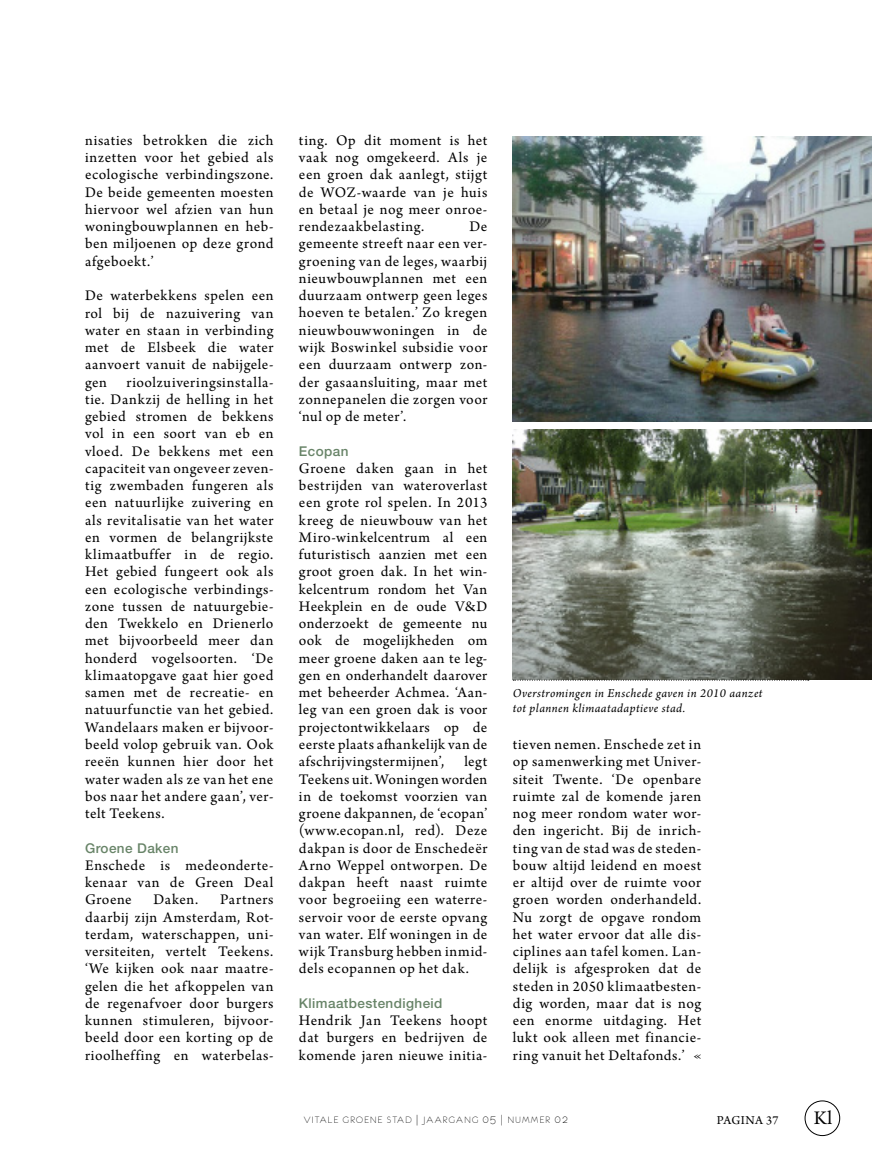
<style>
.page{position:relative;width:872px;height:1170px;background:#fff}
.page>*{position:absolute;margin:0;border:0;box-sizing:border-box;transform-origin:0 0}
.t1{font:20.25px "Arno Pro";color:#000}
.t2{font:15.45px/17.2px "Arno Pro";letter-spacing:.03em;color:#000;text-align:justify}
.t3{font:500 13.5px "Helvetica Neue LT";letter-spacing:.03em;color:#688468}
.t4{font:13.5px "Arno Pro";color:#000}
.t5{font:italic 12.75px/15.3px "Arno Pro";letter-spacing:.035em;color:#000}
.t6{font:12.75px "Arno Pro";letter-spacing:.025em;color:#000}
.t7{font:10.5px "Eurofurencelight";letter-spacing:.12em;color:#000}
.s1{font-size:13.5px}
.s2{font-size:12.75px}
</style>
<div class="page">
<div style="left:804px;top:1100px;width:36px;height:35px;border:1px solid #000;border-radius:50%"></div>
<img style="left:513px;top:136px;width:359px;height:285px">
<img style="left:513px;top:430px;width:359px;height:250px">
<svg style="left:513px;top:679px;width:295px;height:1px"></svg>
<p class="t2" style="left:85px;top:132px;width:190px">nisaties betrokken die zich inzetten voor het gebied als ecologische verbindingszone.<br>De beide gemeenten moesten hiervoor wel afzien van hun woningbouwplannen en heb&shy;ben miljoenen op deze grond afgeboekt.’</p>
<p class="t2" style="left:85px;top:288px;width:190px">De waterbekkens spelen een rol bij de nazuivering van water en staan in verbinding met de Elsbeek die water aanvoert vanuit de nabijgele&shy;gen</p>
<p class="t2" style="left:85px;top:374px;width:190px;text-indent:41px">rioolzuiveringsinstalla&shy;tie. Dankzij de helling in het gebied stromen de bekkens vol in een soort van eb en vloed. De bekkens met een capaciteit van ongeveer zeven&shy;tig zwembaden fungeren als een natuurlijke zuivering en als revitalisatie van het water en vormen de belangrijkste klimaatbuffer in de regio.<br>Het gebied fungeert ook als een ecologische verbindings&shy;zone tussen de natuurgebie&shy;den Twekkelo en Drienerlo met bijvoorbeeld meer dan honderd vogelsoorten. ‘De klimaatopgave gaat hier goed samen met de recreatie- en natuurfunctie van het gebied.<br>Wandelaars maken er bijvoor&shy;beeld volop gebruik van. Ook reeën kunnen hier door het water waden als ze van het ene bos naar het andere gaan’, ver&shy;telt Teekens.</p>
<p class="t3" style="left:85px;top:839px;width:95px">Groene Daken</p>
<p class="t2" style="left:85px;top:857px;width:190px">Enschede is medeonderte&shy;kenaar van de Green Deal Groene</p>
<p class="t2" style="left:153px;top:891px;width:46px">Daken.</p>
<p class="t2" style="left:85px;top:891px;width:190px;text-indent:135px">Partners daarbij zijn Amsterdam, Rot&shy;terdam, waterschappen, uni&shy;versiteiten, vertelt Teekens. ‘We kijken ook naar maatre&shy;gelen die het afkoppelen van de regenafvoer door burgers kunnen stimuleren, bijvoor&shy;beeld door een korting op de rioolheffing en waterbelas-</p>
<p class="t2" style="left:299px;top:132px;width:190px">ting. Op dit moment is het vaak nog omgekeerd. Als je een groen dak aanlegt, stijgt de WOZ-waarde van je huis en betaal je nog meer onroe&shy;rendezaakbelasting.</p>
<p class="t2" style="left:299px;top:219px;width:190px;text-indent:170px">De gemeente streeft naar een ver&shy;groening van de leges, waarbij nieuwbouwplannen met een duurzaam ontwerp geen leges hoeven te betalen.’ Zo kregen nieuwbouwwoningen in de wijk Boswinkel subsidie voor een duurzaam ontwerp zon&shy;der gasaansluiting, maar met zonnepanelen die zorgen voor ‘nul op de meter’.</p>
<p class="t3" style="left:299px;top:442px;width:51px">Ecopan</p>
<p class="t2" style="left:299px;top:460px;width:190px">Groene daken gaan in het bestrijden van wateroverlast een grote rol spelen. In 2013 kreeg de nieuwbouw van het Miro-winkelcentrum al een futuristisch aanzien met een groot groen dak. In het win&shy;kelcentrum rondom het Van Heekplein en de oude V&amp;D onderzoekt de gemeente nu ook de mogelijkheden om meer groene daken aan te leg&shy;gen en onderhandelt daarover met beheerder Achmea. ‘Aan&shy;leg van een groen dak is voor projectontwikkelaars op de eerste plaats afhankelijk van de afschrijvingstermijnen’,</p>
<p class="t2" style="left:299px;top:753px;width:190px;text-indent:165px">legt Teekens uit. Woningen worden in de toekomst voorzien van groene dakpannen, de ‘ecopan’ (www.ecopan.nl, red). Deze dakpan is door de Enschedeër Arno Weppel ontworpen. De dakpan heeft naast ruimte voor begroeiing een waterre&shy;servoir voor de eerste opvang van water. Elf woningen in de wijk Transburg hebben inmid&shy;dels ecopannen op het dak.</p>
<p class="t3" style="left:299px;top:994px;width:145px">Klimaatbestendigheid</p>
<p class="t2" style="left:299px;top:1012px;width:190px">Hendrik Jan Teekens hoopt dat burgers en bedrijven de komende jaren nieuwe initia-</p>
<p class="t5" style="left:513px;top:686px;width:251px">Overstromingen in Enschede gaven in 2010 aanzet tot plannen klimaatadaptieve stad.</p>
<p class="t2" style="left:513px;top:736px;width:190px">tieven nemen. Enschede zet in op samenwerking met Univer&shy;siteit Twente. ‘De openbare ruimte zal de komende jaren nog meer rondom water wor&shy;den ingericht. Bij de inrich&shy;ting van de stad was de steden&shy;bouw altijd leidend en moest er altijd over de ruimte voor groen worden onderhandeld.<br>Nu zorgt de opgave rondom het water ervoor dat alle dis&shy;ciplines aan tafel komen. Lan&shy;delijk is afgesproken dat de steden in 2050 klimaatbesten&shy;dig worden, maar dat is nog een enorme uitdaging. Het lukt ook alleen met financie&shy;ring vanuit het Deltafonds.’</p>
<p class="t4" style="left:702px;top:1066px;width:10px;rotate:-180deg">»</p>
<p class="t7" style="left:304px;top:1114px;width:265px">VITALE GROENE STAD <span class="s1">|</span> JAARGANG <span class="s2">05</span> <span class="s1">|</span> NUMMER <span class="s2">02</span></p>
<p class="t6" style="left:717px;top:1112px;width:63px">PAGINA 37</p>
<h1 class="t1" style="left:814px;top:1105px;width:20px">Kl</h1>
</div>
